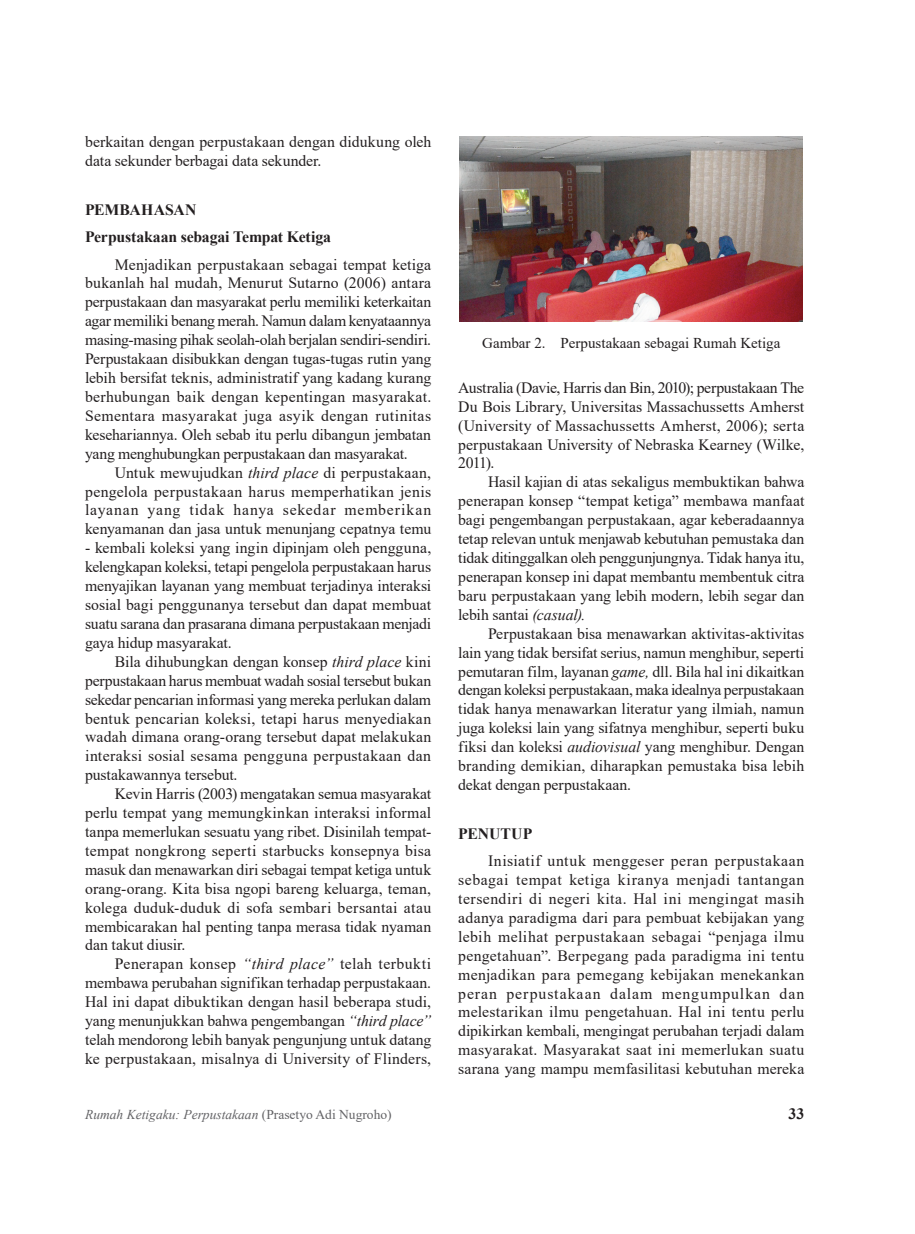
<style>
.page{position:relative;width:915px;height:1234px;background:#fff}
.page>*{position:absolute;margin:0;border:0;box-sizing:border-box;transform-origin:0 0}
.t1{font:15.75px/18.9px "Times New Roman";color:#231f20;text-align:justify}
.t2{font:700 15.75px/27.5px "Times New Roman";letter-spacing:-.01em;color:#231f20}
.t3{font:15px "Times New Roman";color:#231f20}
.t4{font:italic 13.5px "Times New Roman";color:#636366}
.s1{font-style:italic}
.s2{font-style:normal}
</style>
<div class="page">
<img style="left:459px;top:136px;width:343px;height:185px">
<p class="t1" style="left:85px;top:132px;width:347px">berkaitan dengan perpustakaan dengan didukung oleh data sekunder berbagai data sekunder.</p>
<p class="t2" style="left:85px;top:196px;width:247px">PEMBAHASAN<br>Perpustakaan sebagai Tempat Ketiga</p>
<p class="t1" style="left:85px;top:255px;width:347px;text-indent:30px">Menjadikan perpustakaan sebagai tempat ketiga bukanlah hal mudah, Menurut Sutarno (2006) antara perpustakaan dan masyarakat perlu memiliki keterkaitan agar memiliki benang merah. Namun dalam kenyataannya masing-masing pihak seolah-olah berjalan sendiri-sendiri.<br>Perpustakaan disibukkan dengan tugas-tugas rutin yang lebih bersifat teknis, administratif yang kadang kurang berhubungan baik dengan kepentingan masyarakat.<br>Sementara masyarakat juga asyik dengan rutinitas kesehariannya. Oleh sebab itu perlu dibangun jembatan yang menghubungkan perpustakaan dan masyarakat.</p>
<p class="t1" style="left:85px;top:462px;width:347px;text-indent:30px">Untuk mewujudkan <span class="s1">third place</span> di perpustakaan, pengelola perpustakaan harus memperhatikan jenis layanan yang tidak hanya sekedar memberikan kenyamanan dan jasa untuk menunjang cepatnya temu</p>
<p class="t1" style="left:85px;top:538px;width:347px">- kembali koleksi yang ingin dipinjam oleh pengguna, kelengkapan koleksi, tetapi pengelola perpustakaan harus menyajikan layanan yang membuat terjadinya interaksi sosial bagi penggunanya tersebut dan dapat membuat suatu sarana dan prasarana dimana perpustakaan menjadi gaya hidup masyarakat.</p>
<p class="t1" style="left:85px;top:651px;width:347px;text-indent:30px">Bila dihubungkan dengan konsep <span class="s1">third place</span> kini perpustakaan harus membuat wadah sosial tersebut bukan sekedar pencarian informasi yang mereka perlukan dalam bentuk pencarian koleksi, tetapi harus menyediakan wadah dimana orang-orang tersebut dapat melakukan interaksi sosial sesama pengguna perpustakaan dan pustakawannya tersebut.</p>
<p class="t1" style="left:85px;top:784px;width:347px;text-indent:30px">Kevin Harris (2003) mengatakan semua masyarakat perlu tempat yang memungkinkan interaksi informal tanpa memerlukan sesuatu yang ribet. Disinilah tempat&shy;tempat nongkrong seperti starbucks konsepnya bisa masuk dan menawarkan diri sebagai tempat ketiga untuk orang-orang. Kita bisa ngopi bareng keluarga, teman, kolega duduk-duduk di sofa sembari bersantai atau membicarakan hal penting tanpa merasa tidak nyaman dan takut diusir.</p>
<p class="t1" style="left:85px;top:954px;width:347px;text-indent:30px">Penerapan konsep <span class="s1">“third place”</span> telah terbukti membawa perubahan signifikan terhadap perpustakaan.<br>Hal ini dapat dibuktikan dengan hasil beberapa studi, yang menunjukkan bahwa pengembangan <span class="s1">“third place” </span>telah mendorong lebih banyak pengunjung untuk datang ke perpustakaan, misalnya di University of Flinders,</p>
<p class="t3" style="left:482px;top:334px;width:299px">Gambar 2. Perpustakaan sebagai Rumah Ketiga</p>
<p class="t1" style="left:458px;top:378px;width:347px">Australia (Davie, Harris dan Bin, 2010); perpustakaan The Du Bois Library, Universitas Massachussetts Amherst (University of Massachussetts Amherst, 2006); serta perpustakaan University of Nebraska Kearney (Wilke, 2011).</p>
<p class="t1" style="left:458px;top:472px;width:347px;text-indent:30px">Hasil kajian di atas sekaligus membuktikan bahwa penerapan konsep “tempat ketiga” membawa manfaat bagi pengembangan perpustakaan, agar keberadaannya tetap relevan untuk menjawab kebutuhan pemustaka dan tidak ditinggalkan oleh penggunjungnya. Tidak hanya itu, penerapan konsep ini dapat membantu membentuk citra baru perpustakaan yang lebih modern, lebih segar dan lebih santai <span class="s1">(casual).</span></p>
<p class="t1" style="left:458px;top:623px;width:347px;text-indent:30px">Perpustakaan bisa menawarkan aktivitas-aktivitas lain yang tidak bersifat serius, namun menghibur, seperti pemutaran film, layanan <span class="s1">game,</span> dll. Bila hal ini dikaitkan dengan koleksi perpustakaan, maka idealnya perpustakaan tidak hanya menawarkan literatur yang ilmiah, namun juga koleksi lain yang sifatnya menghibur, seperti buku fiksi dan koleksi <span class="s1">audiovisual</span> yang menghibur. Dengan branding demikian, diharapkan pemustaka bisa lebih dekat dengan perpustakaan.</p>
<p class="t2" style="left:458px;top:819px;width:76px">PENUTUP</p>
<p class="t1" style="left:458px;top:851px;width:347px;text-indent:30px">Inisiatif untuk menggeser peran perpustakaan sebagai tempat ketiga kiranya menjadi tantangan tersendiri di negeri kita. Hal ini mengingat masih adanya paradigma dari para pembuat kebijakan yang lebih melihat perpustakaan sebagai “penjaga ilmu pengetahuan”. Berpegang pada paradigma ini tentu menjadikan para pemegang kebijakan menekankan peran perpustakaan dalam mengumpulkan dan melestarikan ilmu pengetahuan. Hal ini tentu perlu dipikirkan kembali, mengingat perubahan terjadi dalam masyarakat. Masyarakat saat ini memerlukan suatu sarana yang mampu memfasilitasi kebutuhan mereka</p>
<p class="t4" style="left:85px;top:1106px;width:308px">Rumah Ketigaku: Perpustakaan <span class="s2">(Prasetyo Adi Nugroho)</span></p>
<p class="t2" style="left:788px;top:1099px;width:17px">33</p>
</div>
